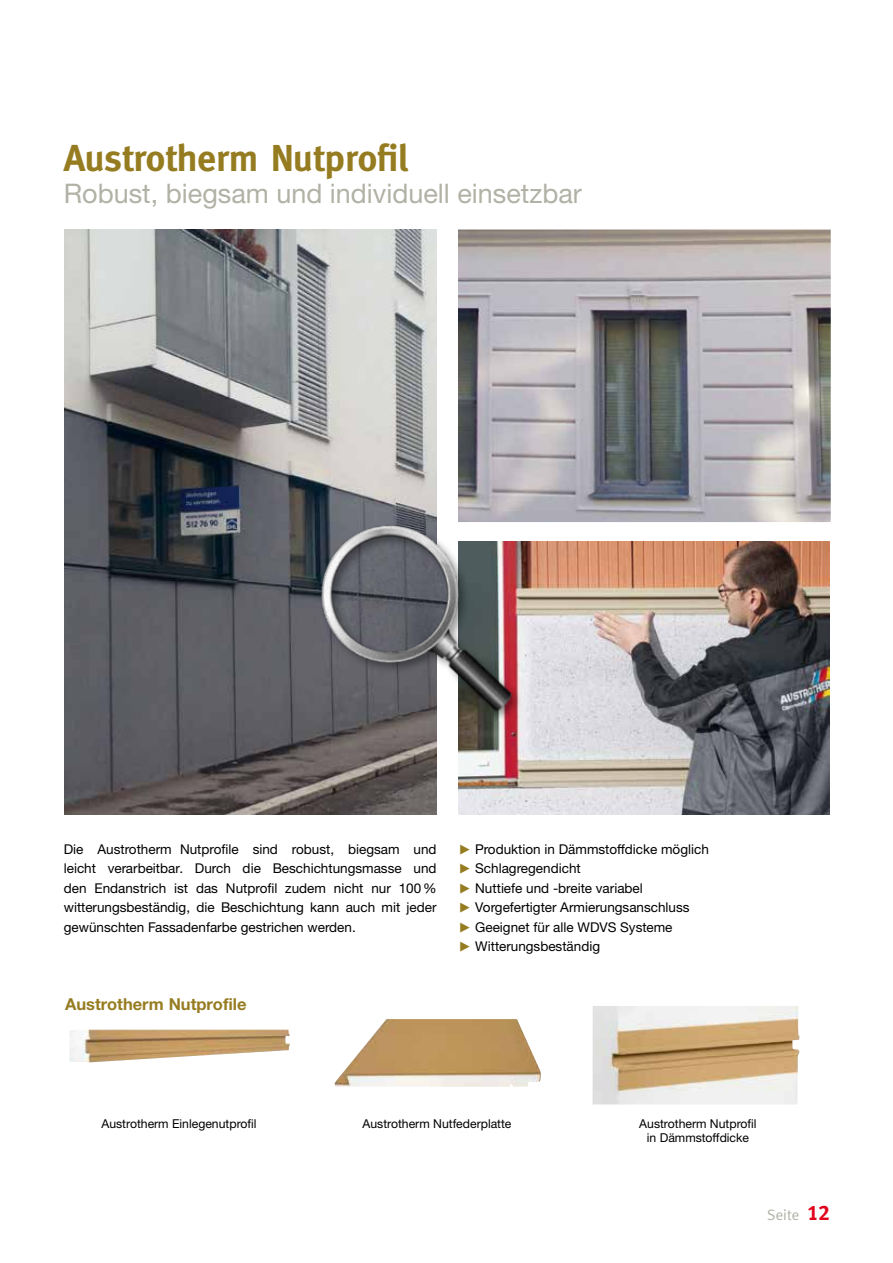
<style>
.page{position:relative;width:893px;height:1263px;background:#fff}
.page>*{position:absolute;margin:0;border:0;box-sizing:border-box;transform-origin:0 0}
.t1{font:700 37.5px "Meta";color:#967c21}
.t2{font:27px "Helvetica Neue LTW1 G";color:#b2b1a6}
.t3{font:700 16.5px "Helvetica Neue LTW1 G";color:#967c21}
.t4{font:15px "Meta Plus Normal";color:#b2b1a6}
.t5{font:13.5px/19.5px "Helvetica Neue LTW1 G";color:#000;text-align:justify}
.t6{font:12.15px/14.2px "Helvetica Neue LTW1 G";color:#000;text-align:center}
.s1{font-family:"Scala Sans";font-weight:700;color:#967c21}
.s2{font-family:"Meta Plus Bold Caps";font-size:21px;color:#e2001a}
</style>
<div class="page">
<img style="left:593px;top:1006px;width:207px;height:98px">
<img style="left:69px;top:1029px;width:221px;height:33px">
<img style="left:335px;top:1019px;width:206px;height:68px">
<img style="left:65px;top:230px;width:372px;height:584px">
<img style="left:458px;top:542px;width:372px;height:272px">
<img style="left:458px;top:230px;width:373px;height:292px">
<img style="left:306px;top:503px;width:222px;height:233px">
<h1 class="t1" style="left:64px;top:136px;width:346px">Austrotherm Nutprofil</h1>
<h2 class="t2" style="left:64px;top:176px;width:520px">Robust, biegsam und individuell einsetzbar</h2>
<p class="t5" style="left:64px;top:839px;width:374px">Die Austrotherm Nutprofile sind robust, biegsam und leicht verarbeitbar. Durch die Beschichtungsmasse und den Endanstrich ist das Nutprofil zudem nicht nur 100% witterungsbeständig, die Beschichtung kann auch mit jeder gewünschten Fassadenfarbe gestrichen werden.</p>
<p class="t3" style="left:65px;top:993px;width:183px">Austrotherm Nutprofile</p>
<p class="t5" style="left:458px;top:839px;width:252px;text-align:left"><span class="s1">Ω</span> Produktion in Dämmstoffdicke möglich<br><span class="s1">Ω</span> Schlagregendicht<br><span class="s1">Ω</span> Nuttiefe und -breite variabel<br><span class="s1">Ω</span> Vorgefertigter Armierungsanschluss<br><span class="s1">Ω</span> Geeignet für alle WDVS Systeme<br><span class="s1">Ω</span> Witterungsbeständig</p>
<p class="t6" style="left:101px;top:1116px;width:157px">Austrotherm Einlegenutprofil</p>
<p class="t6" style="left:363px;top:1116px;width:150px">Austrotherm Nutfederplatte</p>
<p class="t6" style="left:639px;top:1116px;width:119px">Austrotherm Nutprofil in Dämmstoffdicke</p>
<p class="t4" style="left:767px;top:1206px;width:64px">Seite <span class="s2">12</span></p>
</div>
